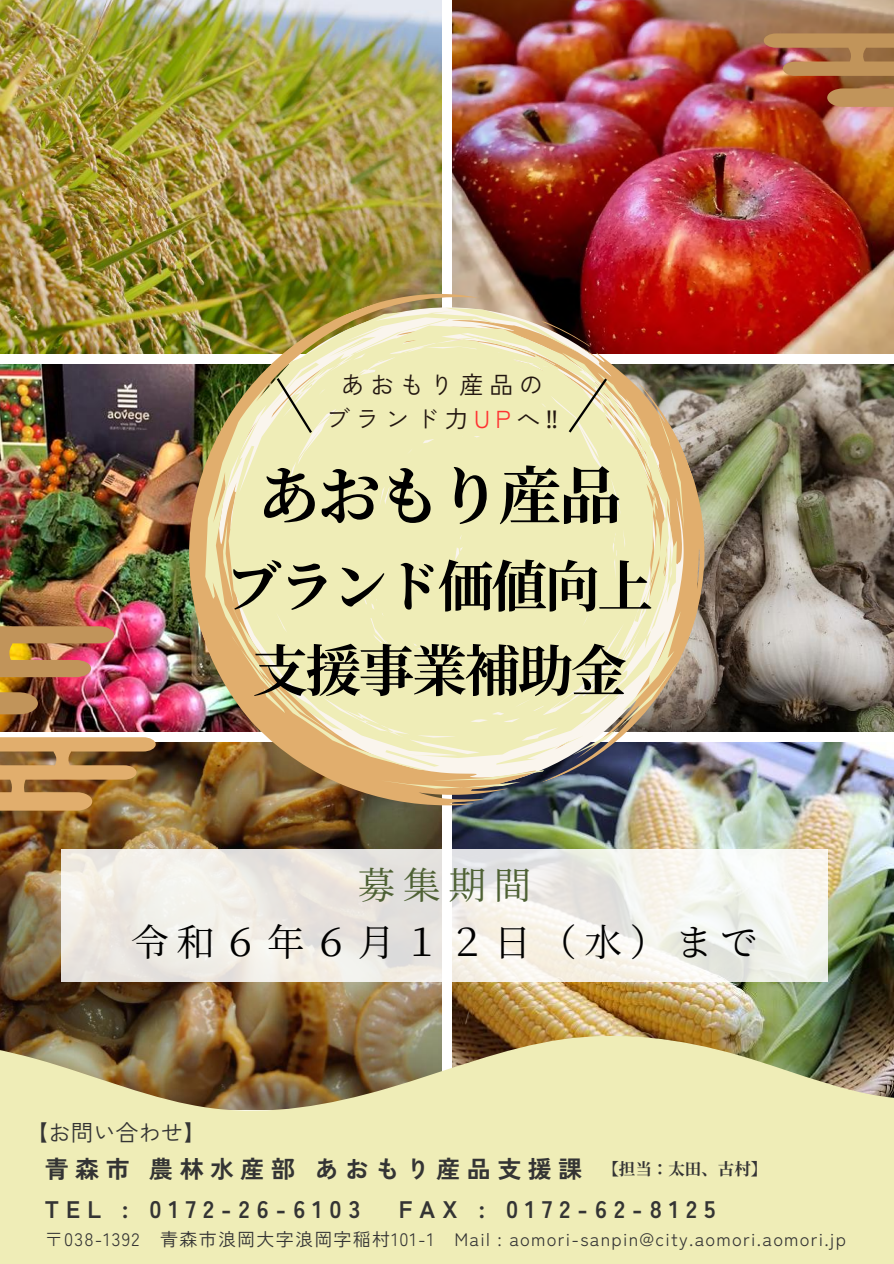
<style>
.page{position:relative;width:894px;height:1264px;background:#fff}
.page>*{position:absolute;margin:0;border:0;box-sizing:border-box;transform-origin:0 0}
.t1{font:700 63px "Source Han Serif JP";letter-spacing:-.045em;color:#000}
.t2{font:700 55.5px/84.3px "Source Han Serif JP";letter-spacing:-.045em;color:#000;text-align:center}
.t3{font:37.5px "Source Han Serif JP";letter-spacing:.21em;color:#000}
.t4{font:37.5px "Source Han Serif JP";color:#4e6134}
.t5{font:24.45px/33.8px "Zen Kaku Gothic New";letter-spacing:.215em;color:#221610;text-align:center}
.t6{font:700 24px/39.5px "Zen Kaku Gothic New";letter-spacing:.27em;color:#343434}
.t7{font:700 24px "Zen Kaku Gothic New";letter-spacing:.3em;color:#343434}
.t8{font:22.5px "Zen Kaku Gothic New";color:#343434}
.t9{font:18px "Zen Kaku Gothic New";letter-spacing:.07em;color:#343434}
.t10{font:700 16.5px "Source Han Serif JP";color:#343434}
.s1{color:#ff3131}
.s2{font-family:"Noto Sans"}
</style>
<div class="page">
<img style="left:0;top:0;width:441px;height:353px">
<img style="left:452px;top:0;width:441px;height:353px">
<img style="left:0;top:364px;width:115px;height:367px">
<img style="left:774px;top:364px;width:119px;height:367px">
<img style="left:0;top:810px;width:441px;height:219px">
<img style="left:452px;top:743px;width:441px;height:286px">
<svg style="left:62px;top:849px;width:765px;height:132px"></svg>
<svg style="left:0;top:1029px;width:893px;height:234px;background:#d9d3a0"></svg>
<svg style="left:0;top:737px;width:115px;height:73px;background:#bd8d51"></svg>
<img style="left:0;top:626px;width:114px;height:88px">
<img style="left:763px;top:33px;width:130px;height:74px">
<img style="left:115px;top:268px;width:528px;height:604px">
<img style="left:378px;top:260px;width:396px;height:523px">
<svg style="left:683px;top:323px;width:13px;height:302px;background:#c0916b"></svg>
<svg style="left:374px;top:299px;width:161px;height:9px"></svg>
<svg style="left:205px;top:308px;width:478px;height:480px;background:#dcd0a1"></svg>
<svg style="left:566px;top:375px;width:61px;height:60px;background:#e4d8a9"></svg>
<svg style="left:248px;top:363px;width:93px;height:95px;background:#e4dfb1"></svg>
<h3 class="t5" style="left:325px;top:366px;width:234px">あおもり産品のブランド力<span class="s1">UP</span>へ<span class="s2">‼</span></h3>
<h1 class="t1" style="left:257px;top:446px;width:366px">あおもり産品</h1>
<h2 class="t2" style="left:226px;top:540px;width:428px">ブランド価値向上支援事業補助金</h2>
<h3 class="t4" style="left:358px;top:855px;width:175px">募集期間</h3>
<h3 class="t3" style="left:131px;top:912px;width:628px">令和６年６月１２日（水）まで</h3>
<p class="t8" style="left:26px;top:1115px;width:181px">【お問い合わせ】</p>
<h3 class="t6" style="left:45px;top:1147px;width:539px">青森市 農林水産部 あおもり産品支援課<br>TEL : 0172-26-6103</h3>
<p class="t10" style="left:602px;top:1156px;width:166px">【担当：太田、古村】</p>
<h3 class="t7" style="left:398px;top:1189px;width:318px">FAX : 0172-62-8125</h3>
<p class="t9" style="left:45px;top:1224px;width:802px">〒038-1392 青森市浪岡大字浪岡字稲村101-1 Mail : aomori-sanpin@city.aomori.aomori.jp</p>
</div>
